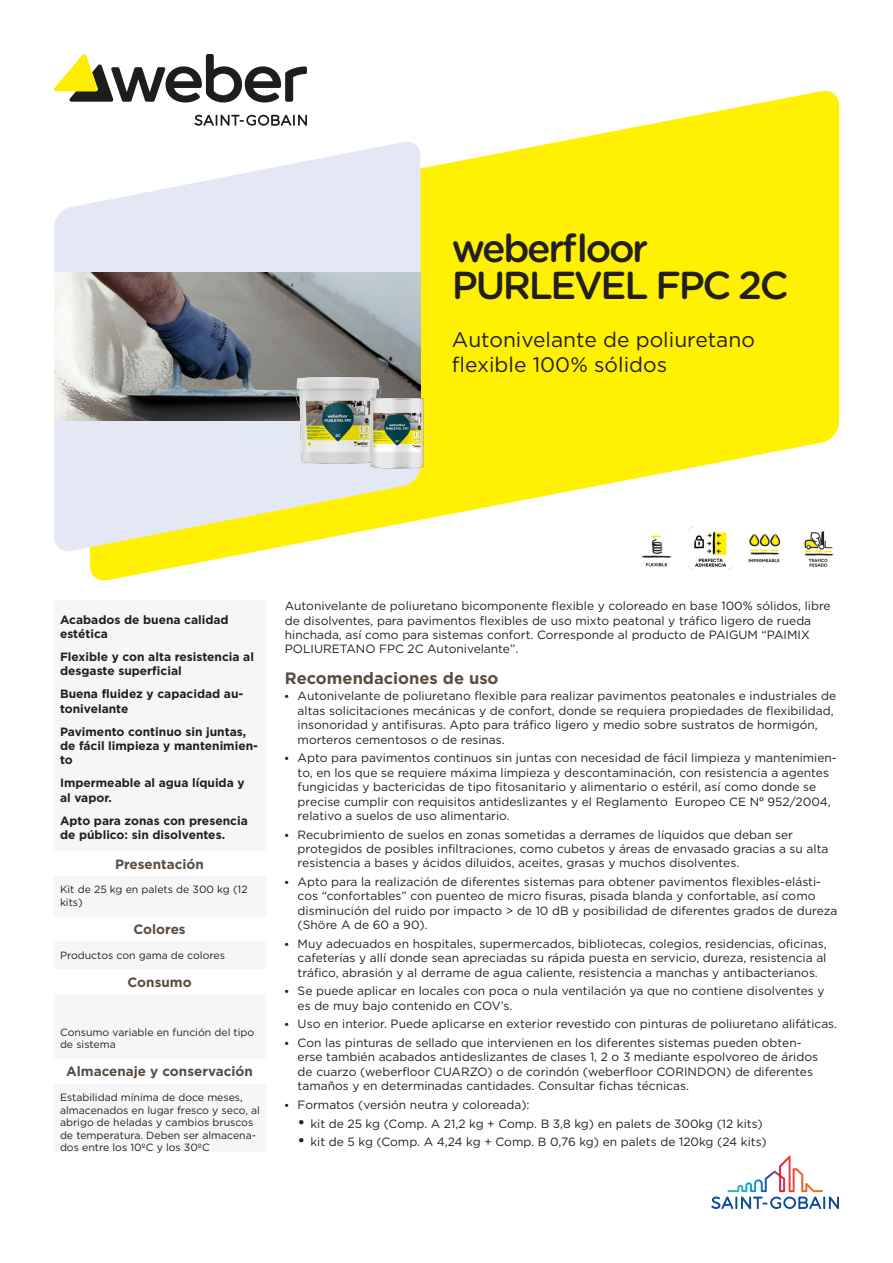
<style>
.page{position:relative;width:893px;height:1263px;background:#fff}
.page>*{position:absolute;margin:0;border:0;box-sizing:border-box;transform-origin:0 0}
.Product_Name_A-First{font:500 39px/37.5px "Gotham Rounded";letter-spacing:-.06em;color:#231f20}
.A-Short_Description{font:21px/25.2px "Gotham";color:#231f20}
.Titles{font:700 16.5px "Gotham";color:#5a4c40}
.Side_Header2{font:700 13.5px "Gotham";color:#5a4c40}
.Value{font:12px/14.4px "Gotham";color:#231f20}
.li_1{font:700 12px/14.4px "Gotham";color:#231f20}
.Side_Text{font:10.5px/12.6px "Gotham";color:#231f20}
.s1{font-family:"Weber";font-weight:700}
.s2{font-family:"Public Sans";font-weight:500}
.s3{font-size:16.5px}
</style>
<div class="page">
<svg style="left:90px;top:90px;width:749px;height:491px;fill:#fff101"></svg>
<svg style="left:194px;top:115px;width:113px;height:11px"></svg>
<svg style="left:54px;top:54px;width:253px;height:48px"></svg>
<svg style="left:54px;top:140px;width:367px;height:413px;fill:#e4e8f4"></svg>
<img style="left:54px;top:272px;width:367px;height:148px">
<img style="left:272px;top:331px;width:180px;height:180px">
<img style="left:634px;top:526px;width:44px;height:44px">
<img style="left:688px;top:526px;width:44px;height:44px">
<img style="left:742px;top:526px;width:44px;height:44px">
<img style="left:796px;top:526px;width:43px;height:44px">
<div style="left:54px;top:601px;width:211px;height:250px;background:#f7f6f6"></div>
<div style="left:54px;top:876px;width:211px;height:40px;background:#f7f6f6"></div>
<div style="left:54px;top:942px;width:211px;height:27px;background:#f7f6f6"></div>
<div style="left:54px;top:994px;width:211px;height:28px;background:#f7f6f6"></div>
<div style="left:54px;top:1019px;width:211px;height:40px;background:#f7f6f6"></div>
<div style="left:54px;top:1084px;width:211px;height:67px;background:#f7f6f6"></div>
<svg style="left:711px;top:1156px;width:128px;height:53px"></svg>
<p class="Product_Name_A-First" style="left:452px;top:228px;width:338px">weberfloor<br>PURLEVEL FPC 2C</p>
<p class="A-Short_Description" style="left:452px;top:326px;width:304px">Autonivelante de poliuretano flexible 100% sólidos</p>
<p class="li_1" style="left:60px;top:612px;width:170px">Acabados de buena calidad estética</p>
<p class="li_1" style="left:60px;top:649px;width:196px">Flexible y con alta resistencia al desgaste superficial</p>
<p class="li_1" style="left:60px;top:687px;width:185px">Buena fluidez y capacidad au&shy;tonivelante</p>
<p class="li_1" style="left:60px;top:724px;width:200px">Pavimento continuo sin juntas, de fácil limpieza y mantenimien&shy;to</p>
<p class="li_1" style="left:60px;top:776px;width:186px">Impermeable al agua líquida y al vapor.</p>
<p class="li_1" style="left:60px;top:813px;width:189px">Apto para zonas con presencia de público: sin disolventes.</p>
<p class="Side_Header2" style="left:115px;top:855px;width:90px">Presentación</p>
<p class="Side_Text" style="left:60px;top:883px;width:189px">Kit de 25 kg en palets de 300 kg (12 kits)</p>
<p class="Side_Header2" style="left:133px;top:920px;width:54px">Colores</p>
<p class="Side_Text" style="left:60px;top:948px;width:166px">Productos con gama de colores</p>
<p class="Side_Header2" style="left:127px;top:973px;width:66px">Consumo</p>
<p class="Side_Text" style="left:60px;top:1025px;width:196px">Consumo variable en función del tipo de sistema</p>
<p class="Side_Header2" style="left:66px;top:1063px;width:188px">Almacenaje y conservación</p>
<p class="Side_Text" style="left:60px;top:1091px;width:201px">Estabilidad mínima de doce meses, almacenados en lugar fresco y seco, al abrigo de heladas y cambios bruscos de temperatura. Deben ser almacena&shy;dos entre los 10ºC y los 30ºC</p>
<p class="Value" style="left:285px;top:598px;width:547px">Autonivelante de poliuretano bicomponente flexible y coloreado en base 100% sólidos, libre de disolventes, para pavimentos flexibles de uso mixto peatonal y tráfico ligero de rueda hinchada, así como para sistemas confort. Corresponde al producto de PAIGUM “PAIMIX POLIURETANO FPC 2C Autonivelante”.</p>
<p class="Titles" style="left:285px;top:667px;width:215px">Recomendaciones de uso</p>
<p class="Value" style="left:298px;top:689px;width:540px;text-indent:-13px"><span class="s1">•</span> Autonivelante de poliuretano flexible para realizar pavimentos peatonales e industriales de altas solicitaciones mecánicas y de confort, donde se requiera propiedades de flexibilidad, insonoridad y antifisuras. Apto para tráfico ligero y medio sobre sustratos de hormigón, morteros cementosos o de resinas.</p>
<p class="Value" style="left:298px;top:751px;width:541px;text-indent:-13px"><span class="s1">•</span> Apto para pavimentos continuos sin juntas con necesidad de fácil limpieza y mantenimien&shy;to, en los que se requiere máxima limpieza y descontaminación, con resistencia a agentes fungicidas y bactericidas de tipo fitosanitario y alimentario o estéril, así como donde se precise cumplir con requisitos antideslizantes y el Reglamento Europeo CE N<span class="s2">º</span> 952/2004, relativo a suelos de uso alimentario.</p>
<p class="Value" style="left:298px;top:827px;width:532px;text-indent:-13px"><span class="s1">•</span> Recubrimiento de suelos en zonas sometidas a derrames de líquidos que deban ser protegidos de posibles infiltraciones, como cubetos y áreas de envasado gracias a su alta resistencia a bases y ácidos diluidos, aceites, grasas y muchos disolventes.</p>
<p class="Value" style="left:298px;top:874px;width:541px;text-indent:-13px"><span class="s1">•</span> Apto para la realización de diferentes sistemas para obtener pavimentos flexibles-elásti&shy;cos “confortables” con puenteo de micro fisuras, pisada blanda y confortable, así como disminución del ruido por impacto &gt; de 10 dB y posibilidad de diferentes grados de dureza (Shöre A de 60 a 90).</p>
<p class="Value" style="left:298px;top:936px;width:530px;text-align:justify;text-indent:-13px"><span class="s1">•</span> Muy adecuados en hospitales, supermercados, bibliotecas, colegios, residencias, oficinas, cafeterías y allí donde sean apreciadas su rápida puesta en servicio, dureza, resistencia al tráfico, abrasión y al derrame de agua caliente, resistencia a manchas y antibacterianos.</p>
<p class="Value" style="left:298px;top:984px;width:528px;text-indent:-13px"><span class="s1">•</span> Se puede aplicar en locales con poca o nula ventilación ya que no contiene disolventes y es de muy bajo contenido en COV’s.</p>
<p class="Value" style="left:285px;top:1017px;width:554px"><span class="s1">•</span> Uso en interior. Puede aplicarse en exterior revestido con pinturas de poliuretano alifáticas.</p>
<p class="Value" style="left:298px;top:1035px;width:522px;text-indent:-13px"><span class="s1">•</span> Con las pinturas de sellado que intervienen en los diferentes sistemas pueden obten&shy;erse también acabados antideslizantes de clases 1, 2 o 3 mediante espolvoreo de áridos de cuarzo (weberfloor CUARZO) o de corindón (weberfloor CORINDON) de diferentes tamaños y en determinadas cantidades. Consultar fichas técnicas.</p>
<p class="Value" style="left:285px;top:1097px;width:246px"><span class="s1">•</span> Formatos (versión neutra y coloreada):</p>
<p class="Value" style="left:298px;top:1116px;width:467px"><span class="s3">•</span> kit de 25 kg (Comp. A 21,2 kg + Comp. B 3,8 kg) en palets de 300kg (12 kits)</p>
<p class="Value" style="left:298px;top:1134px;width:471px"><span class="s3">•</span> kit de 5 kg (Comp. A 4,24 kg + Comp. B 0,76 kg) en palets de 120kg (24 kits)</p>
</div>
